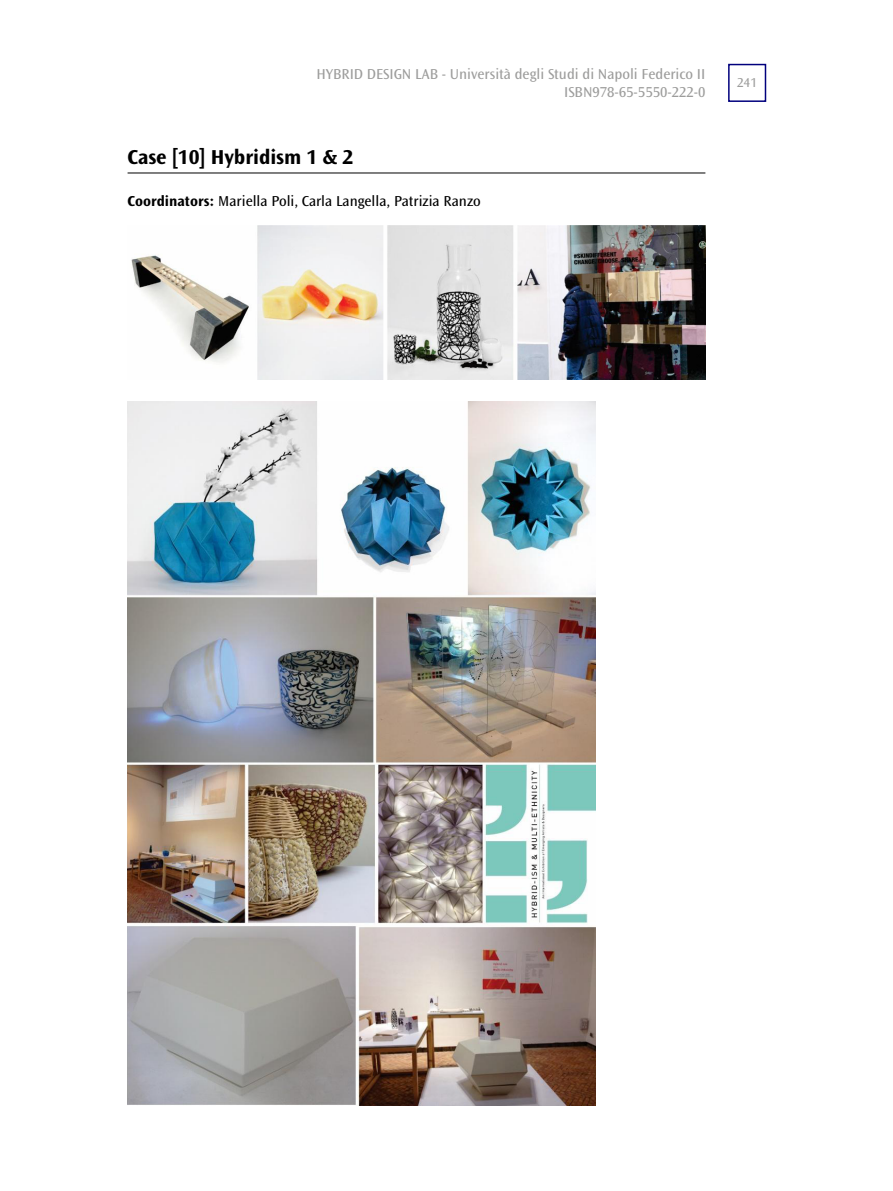
<style>
.page{position:relative;width:893px;height:1191px;background:#fff}
.page>*{position:absolute;margin:0;border:0;box-sizing:border-box;transform-origin:0 0}
.t1{font:700 21px "Ocean Sans Std";letter-spacing:-.005em;color:#000}
.t2{font:15px/18px "Ocean Sans Std";color:#9d9d9c;text-align:right}
.t3{font:15px "Ocean Sans Std";color:#000}
.t4{font:13.5px "Ocean Sans Std";color:#9d9d9c}
.s1{font-weight:700}
</style>
<div class="page">
<div style="left:728px;top:64px;width:38px;height:38px;border:2px solid #01007d"></div>
<img style="left:131px;top:225px;width:574px;height:154px">
<hr style="left:128px;top:173px;width:577px;height:1px;background:#000">
<img style="left:128px;top:401px;width:467px;height:705px">
<p class="t2" style="left:316px;top:66px;width:391px">HYBRID DESIGN LAB - Università degli Studi di Napoli Federico II<br>ISBN978-65-5550-222-0</p>
<h1 class="t1" style="left:128px;top:145px;width:227px">Case [10] Hybridism 1 &amp; 2</h1>
<p class="t3" style="left:128px;top:193px;width:355px"><span class="s1">Coordinators:</span> Mariella Poli, Carla Langella, Patrizia Ranzo</p>
<p class="t4" style="left:737px;top:75px;width:21px">241</p>
</div>
